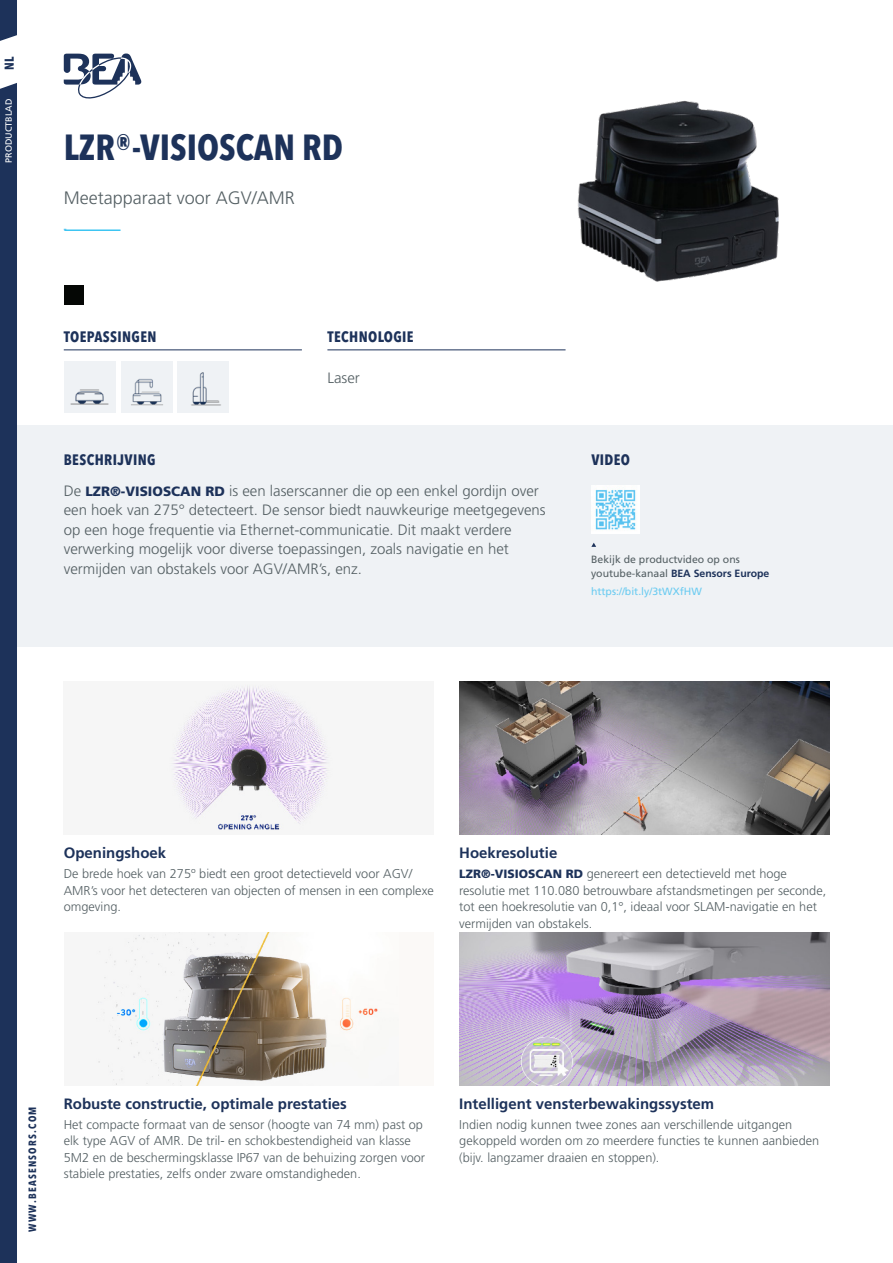
<style>
.page{position:relative;width:893px;height:1263px;background:#fff}
.page>*{position:absolute;margin:0;border:0;box-sizing:border-box;transform-origin:0 0}
.t1{font:700 condensed 36px "Avenir Next LT Pro";color:#1d325a}
.Subtitle_paragraph{font:300 18px "Frutiger LT Std";color:#545f63}
.Main_paragraph_style{font:300 15px/19.5px "Frutiger LT Std";color:#545f63}
.t2{font:700 15px "Frutiger LT Std";color:#1d325a}
.Section_underline{font:700 condensed 15px "Avenir Next LT Pro";letter-spacing:.025em;color:#1d325a}
.Main_paragraph_style-2{font:700 condensed 15px "Avenir Next LT Pro";letter-spacing:.025em;color:#1d325a}
.Main_paragraph_style-3{font:300 12.75px/16.5px "Frutiger LT Std";color:#545f63}
.t3{font:700 condensed 12.75px "Avenir Next LT Pro";color:#1d325a}
.Main_paragraph_style-4{font:10.5px/13.5px "Frutiger LT Std";color:#545f63}
.Main_paragraph_style-5{font:10.5px "Frutiger LT Std";color:#6acbf1}
.t4{font:700 condensed 10.5px "Avenir Next LT Pro";letter-spacing:.12em;color:#1d325a}
.t5{font:9px "Frutiger LT Std";color:#fff}
.s1{font-weight:900;font-size:13.5px;color:#1d325a}
.s2{font-weight:700;color:#1d325a}
.s3{font-weight:900;font-size:12px;color:#1d325a}
</style>
<div class="page">
<div style="left:17px;top:425px;width:876px;height:221px;background:#eff2f5"></div>
<div style="left:0;top:83px;width:17px;height:1180px;background:#1d325a"></div>
<svg style="left:0;top:0;width:17px;height:41px"></svg>
<svg style="left:64px;top:54px;width:77px;height:45px"></svg>
<img style="left:64px;top:362px;width:51px;height:51px">
<img style="left:578px;top:100px;width:201px;height:182px">
<img style="left:169px;top:684px;width:163px;height:146px">
<img style="left:459px;top:682px;width:370px;height:153px">
<img style="left:459px;top:932px;width:370px;height:153px">
<div style="left:64px;top:932px;width:370px;height:153px;background:#f6f6f6"></div>
<img style="left:98px;top:932px;width:280px;height:153px">
<div style="left:121px;top:362px;width:51px;height:51px;background:#eff2f5"></div>
<img style="left:131px;top:379px;width:32px;height:27px">
<img style="left:178px;top:362px;width:51px;height:51px">
<div style="left:399px;top:932px;width:35px;height:153px;background:#fbf9f7"></div>
<svg style="left:591px;top:543px;width:5px;height:4px"></svg>
<div style="left:64px;top:285px;width:20px;height:20px;background:#050705"></div>
<hr style="left:327px;top:349px;width:239px;height:1px;background:#1d325a">
<hr style="left:64px;top:349px;width:238px;height:1px;background:#1d325a">
<hr style="left:64px;top:229px;width:57px;height:2px;background:#3dc5f2">
<img style="left:591px;top:485px;width:49px;height:49px">
<p class="t3" style="left:2px;top:70px;width:15px;rotate:-90deg">NL</p>
<p class="t5" style="left:4px;top:163px;width:65px;rotate:-90deg">PRODUCTBLAD</p>
<p class="t1" style="left:64px;top:126px;width:281px">LZR®-VISIOSCAN RD</p>
<p class="Subtitle_paragraph" style="left:64px;top:187px;width:233px">Meetapparaat voor AGV/AMR</p>
<p class="Section_underline" style="left:64px;top:327px;width:94px">TOEPASSINGEN</p>
<p class="Section_underline" style="left:327px;top:327px;width:88px">TECHNOLOGIE</p>
<p class="Main_paragraph_style" style="left:327px;top:368px;width:34px">Laser</p>
<p class="Main_paragraph_style-2" style="left:64px;top:451px;width:93px">BESCHRIJVING</p>
<p class="Main_paragraph_style-2" style="left:591px;top:451px;width:40px">VIDEO</p>
<p class="Main_paragraph_style" style="left:64px;top:481px;width:483px">De <span class="s1">LZR®-VISIOSCAN RD</span> is een laserscanner die op een enkel gordijn over een hoek van 275° detecteert. De sensor biedt nauwkeurige meetgegevens op een hoge frequentie via Ethernet-communicatie. Dit maakt verdere verwerking mogelijk voor diverse toepassingen, zoals navigatie en het vermijden van obstakels voor AGV/AMR’s, enz.</p>
<p class="Main_paragraph_style-4" style="left:591px;top:553px;width:180px">Bekijk de productvideo op ons youtube-kanaal <span class="s2">BEA Sensors Europe</span></p>
<p class="Main_paragraph_style-5" style="left:591px;top:585px;width:112px">https://bit.ly/3tWXfHW</p>
<p class="t2" style="left:64px;top:844px;width:104px">Openingshoek</p>
<p class="Main_paragraph_style-3" style="left:64px;top:866px;width:371px">De brede hoek van 275º biedt een groot detectieveld voor AGV/<br>AMR’s voor het detecteren van objecten of mensen in een complexe omgeving.</p>
<p class="t2" style="left:459px;top:844px;width:100px">Hoekresolutie</p>
<p class="Main_paragraph_style-3" style="left:459px;top:866px;width:369px"><span class="s3">LZR®-VISIOSCAN RD</span> genereert een detectieveld met hoge resolutie met 110.080 betrouwbare afstandsmetingen per seconde, tot een hoekresolutie van 0,1°, ideaal voor SLAM-navigatie en het vermijden van obstakels.</p>
<p class="t4" style="left:26px;top:1232px;width:127px;rotate:-90deg">WWW.BEASENSORS.COM</p>
<p class="t2" style="left:64px;top:1095px;width:285px">Robuste constructie, optimale prestaties</p>
<p class="Main_paragraph_style-3" style="left:64px;top:1116px;width:363px">Het compacte formaat van de sensor (hoogte van 74 mm) past op elk type AGV of AMR. De tril- en schokbestendigheid van klasse 5M2 en de beschermingsklasse IP67 van de behuizing zorgen voor stabiele prestaties, zelfs onder zware omstandigheden.</p>
<p class="t2" style="left:459px;top:1095px;width:257px">Intelligent vensterbewakingssystem</p>
<p class="Main_paragraph_style-3" style="left:459px;top:1116px;width:361px">Indien nodig kunnen twee zones aan verschillende uitgangen gekoppeld worden om zo meerdere functies te kunnen aanbieden (bijv. langzamer draaien en stoppen).</p>
</div>
